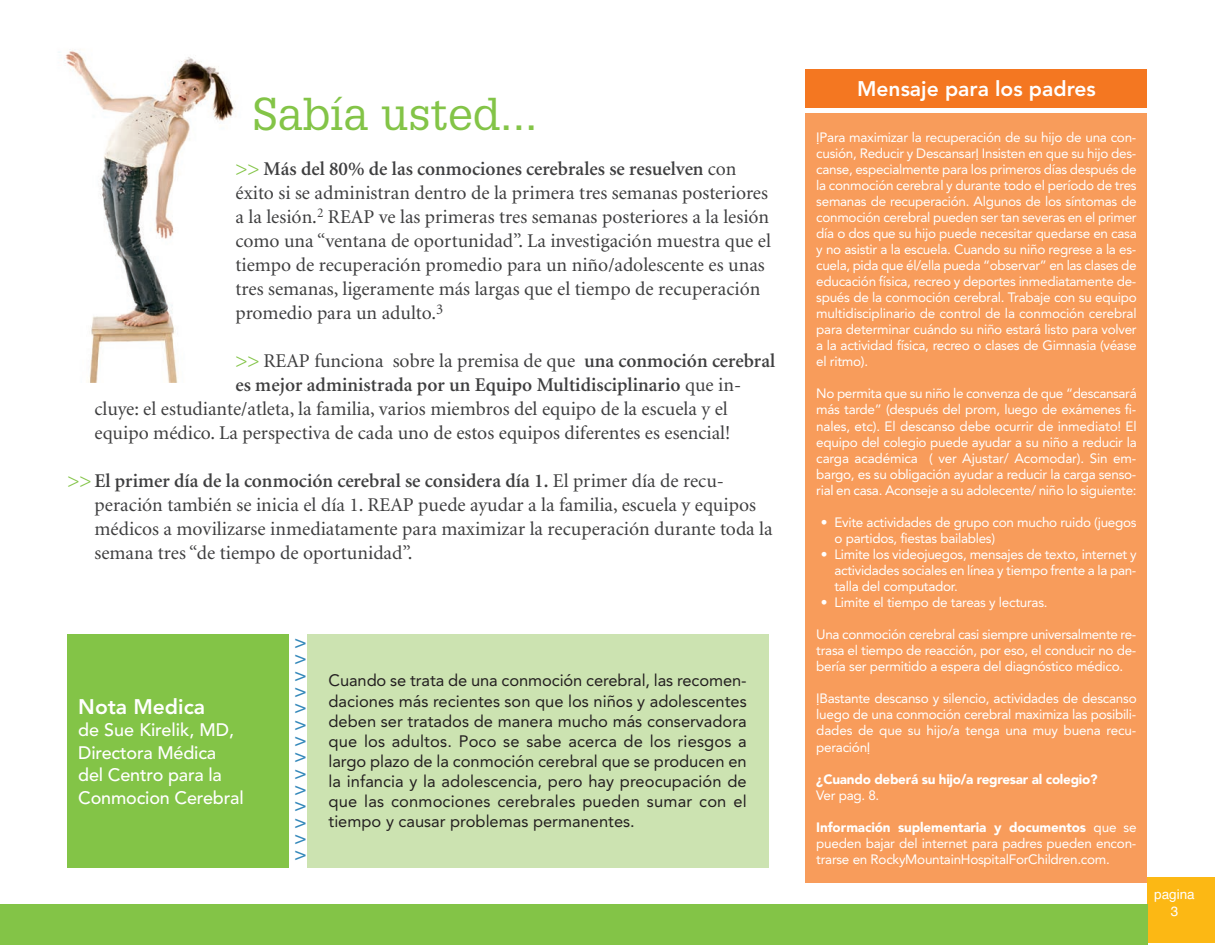
<style>
.page{position:relative;width:1215px;height:945px;background:#fff}
.page>*{position:absolute;margin:0;border:0;box-sizing:border-box;transform-origin:0 0}
.t1{font:45px "Glypha LT Std";color:#83c447}
.t2{font:800 21px "Avenir";color:#fff}
.t3{font:19.5px/24px "Minion";color:#3e3e3f}
.t4{font:600 19.5px "Minion";color:#3e3e3f}
.t5{font:500 18px/22.5px "Avenir";letter-spacing:-.01em;color:#fff}
.t6{font:18px/16.4px "Helvetica";color:#3287ba;text-align:justify}
.t7{font:16.5px/20.1px "Avenir";color:#231f20;text-align:justify}
.t8{font:13.5px/16px "Avenir";letter-spacing:-.02em;color:#fff;text-align:justify}
.t9{font:900 13.5px "Avenir";letter-spacing:-.02em;color:#fff}
.t10{font:13.5px/16.5px "Helvetica";color:#fff;text-align:center}
.s1{font-weight:700;color:#83c447}
.s2{font-weight:600}
.s3{font-weight:400}
.s4{font-weight:900}
</style>
<div class="page">
<div style="left:806px;top:113px;width:342px;height:770px;background:#f89c5b"></div>
<div style="left:1148px;top:878px;width:67px;height:66px;background:#fcb814"></div>
<div style="left:0;top:904px;width:1148px;height:41px;background:#83c447"></div>
<div style="left:806px;top:69px;width:342px;height:39px;background:#f47721"></div>
<img style="left:58px;top:50px;width:176px;height:333px">
<div style="left:68px;top:634px;width:221px;height:234px;background:#83c447"></div>
<div style="left:307px;top:634px;width:461px;height:234px;background:#cce3b1"></div>
<hr style="left:586px;top:0;width:42px;height:1px;background:#000">
<hr style="left:586px;top:944px;width:42px;height:1px;background:#000">
<hr style="left:0;top:452px;width:1px;height:42px;background:#000">
<hr style="left:1214px;top:452px;width:1px;height:42px;background:#000">
<h1 class="t1" style="left:253px;top:88px;width:287px">Sabía usted...</h1>
<p class="t3" style="left:236px;top:158px;width:537px"><span class="s1">&gt;&gt;</span> <span class="s2">Más del 80% de las conmociones cerebrales se resuelven</span> con éxito si se administran dentro de la primera tres semanas posteriores a la lesión.<sup>2</sup> REAP ve las primeras tres semanas posteriores a la lesión como una “ventana de oportunidad”. La investigación muestra que el tiempo de recuperación promedio para un niño/adolescente es unas tres semanas, ligeramente más largas que el tiempo de recuperación promedio para un adulto.<sup>3</sup></p>
<h3 class="t3" style="left:236px;top:350px;width:541px"><span class="s1">&gt;&gt;</span> REAP funciona sobre la premisa de que <span class="s2">una conmoción cerebral</span></h3>
<h3 class="t4" style="left:236px;top:377px;width:507px">es mejor administrada por un Equipo Multidisciplinario <span class="s3">que in-</span></h3>
<h3 class="t3" style="left:94px;top:398px;width:635px">cluye: el estudiante/atleta, la familia, varios miembros del equipo de la escuela y el</h3>
<h3 class="t3" style="left:94px;top:422px;width:637px">equipo médico. La perspectiva de cada uno de estos equipos diferentes es esencial!</h3>
<p class="t3" style="left:94px;top:470px;width:680px;text-indent:-27px"><span class="s1">&gt;&gt;</span><span class="s2">El primer día de la conmoción cerebral se considera día 1.</span> El primer día de recu&shy;peración también se inicia el día 1. REAP puede ayudar a la familia, escuela y equipos médicos a movilizarse inmediatamente para maximizar la recuperación durante toda la semana tres “de tiempo de oportunidad”.</p>
<h2 class="t2" style="left:78px;top:690px;width:128px">Nota Medica</h2>
<h3 class="t5" style="left:78px;top:718px;width:167px">de Sue Kirelik, MD,<br>Directora Médica del Centro para la<br>Conmocion Cerebral</h3>
<h3 class="t6" style="left:295px;top:634px;width:12px">&gt; &gt; &gt; &gt; &gt; &gt; &gt; &gt; &gt; &gt; &gt; &gt; &gt; &gt;</h3>
<p class="t7" style="left:329px;top:670px;width:420px">Cuando se trata de una conmoción cerebral, las recomen&shy;daciones más recientes son que los niños y adolescentes deben ser tratados de manera mucho más conservadora que los adultos. Poco se sabe acerca de los riesgos a largo plazo de la conmoción cerebral que se producen en la infancia y la adolescencia, pero hay preocupación de que las conmociones cerebrales pueden sumar con el tiempo y causar problemas permanentes.</p>
<h2 class="t2" style="left:857px;top:72px;width:240px">Mensaje para los padres</h2>
<p class="t8" style="left:816px;top:128px;width:322px">ỊPara maximizar la recuperación de su hijo de una con&shy;cusión, Reducir y DescansarỊ Insisten en que su hijo des&shy;canse, especialmente para los primeros días después de la conmoción cerebral y durante todo el período de tres semanas de recuperación. Algunos de los síntomas de conmoción cerebral pueden ser tan severas en el primer día o dos que su hijo puede necesitar quedarse en casa y no asistir a la escuela. Cuando su niño regrese a la es&shy;cuela, pida que él/ella pueda “observar” en las clases de educación física, recreo y deportes inmediatamente de&shy;spués de la conmoción cerebral. Trabaje con su equipo multidisciplinario de control de la conmoción cerebral para determinar cuándo su niño estará listo para volver a la actividad física, recreo o clases de Gimnasia (véase el ritmo).</p>
<p class="t8" style="left:816px;top:385px;width:322px">No permita que su niño le convenza de que “descansará más tarde” (después del prom, luego de exámenes fi&shy;nales, etc). El descanso debe ocurrir de inmediato! El equipo del colegio puede ayudar a su niño a reducir la carga académica ( ver Ajustar/ Acomodar). Sin em&shy;bargo, es su obligación ayudar a reducir la carga senso&shy;rial en casa. Aconseje a su adolecente/ niño lo siguiente:</p>
<p class="t8" style="left:834px;top:514px;width:304px;text-indent:-14px">• Evite actividades de grupo con mucho ruido (juegos o partidos, fiestas bailables)</p>
<p class="t8" style="left:834px;top:546px;width:304px;text-indent:-14px">• Limite los videojuegos, mensajes de texto, internet y actividades sociales en línea y tiempo frente a la pan&shy;talla del computador.</p>
<p class="t8" style="left:821px;top:594px;width:228px">• Limite el tiempo de tareas y lecturas.</p>
<p class="t8" style="left:816px;top:626px;width:322px">Una conmoción cerebral casi siempre universalmente re&shy;trasa el tiempo de reacción, por eso, el conducir no de&shy;bería ser permitido a espera del diagnóstico médico.</p>
<p class="t8" style="left:816px;top:690px;width:322px">ỊBastante descanso y silencio, actividades de descanso luego de una conmoción cerebral maximiza las posibili&shy;dades de que su hijo/a tenga una muy buena recu&shy;peraciónỊ</p>
<p class="t9" style="left:816px;top:767px;width:283px">¿Cuando deberá su hijo/a regresar al colegio?</p>
<p class="t8" style="left:816px;top:787px;width:65px">Ver pag. 8.</p>
<p class="t8" style="left:816px;top:819px;width:322px"><span class="s4">Información suplementaria y documentos</span> que se pueden bajar del internet para padres pueden encon&shy;trarse en RockyMountainHospitalForChildren.com.</p>
<p class="t10" style="left:1154px;top:887px;width:42px">pagina<br>3</p>
</div>
